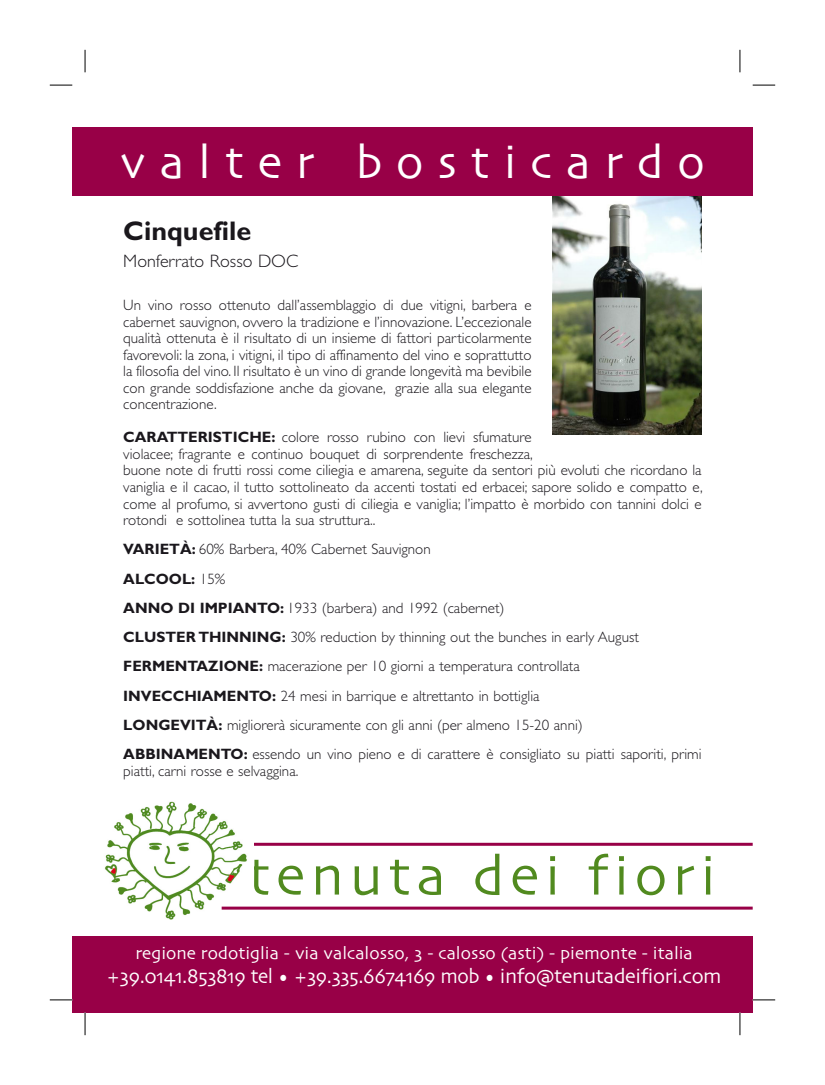
<style>
.page{position:relative;width:825px;height:1085px;background:#fff}
.page>*{position:absolute;margin:0;border:0;box-sizing:border-box;transform-origin:0 0}
.t1{font:57px "Skia";letter-spacing:.1em;color:#518a1f}
.t2{font:48px "Skia";letter-spacing:.29em;color:#fff}
.t3{font:700 27px "Gill Sans";color:#1a171c}
.t4{font:21px "Skia";letter-spacing:-.02em;color:#fff;scale:.95 1}
.t5{font:18px "Skia";color:#fff}
.t6{font:300 18px "Gill Sans";color:#1a171c}
.t7{font:300 15px/16.5px "Gill Sans";color:#1a171c}
.s1{font-weight:700}
</style>
<div class="page">
<img style="left:553px;top:196px;width:149px;height:238px">
<div style="left:72px;top:935px;width:681px;height:77px;background:#980047"></div>
<div style="left:72px;top:128px;width:681px;height:68px;background:#980047"></div>
<hr style="left:166px;top:842px;width:587px;height:3px;background:#980047">
<img style="left:104px;top:801px;width:150px;height:119px">
<div style="left:206px;top:906px;width:34px;height:9px;background:#fff"></div>
<hr style="left:222px;top:906px;width:531px;height:3px;background:#980047">
<svg style="left:50px;top:85px;width:22px;height:1px"></svg>
<svg style="left:753px;top:85px;width:22px;height:1px"></svg>
<svg style="left:50px;top:999px;width:22px;height:1px"></svg>
<svg style="left:753px;top:999px;width:22px;height:1px"></svg>
<svg style="left:85px;top:50px;width:1px;height:22px"></svg>
<svg style="left:85px;top:1012px;width:1px;height:22px"></svg>
<svg style="left:740px;top:50px;width:1px;height:22px"></svg>
<svg style="left:740px;top:1012px;width:1px;height:22px"></svg>
<h2 class="t2" style="left:120px;top:133px;width:586px">valter bosticardo</h2>
<h3 class="t3" style="left:123px;top:215px;width:129px">Cinquefile</h3>
<p class="t6" style="left:123px;top:251px;width:176px">Monferrato Rosso DOC</p>
<p class="t7" style="left:123px;top:297px;width:410px;text-align:justify">Un vino rosso ottenuto dall’assemblaggio di due vitigni, barbera e cabernet sauvignon, ovvero la tradizione e l’innovazione. L’eccezionale qualità ottenuta è il risultato di un insieme di fattori particolarmente favorevoli: la zona, i vitigni, il tipo di affinamento del vino e soprattutto la filosofia del vino. Il risultato è un vino di grande longevità ma bevibile con grande soddisfazione anche da giovane, grazie alla sua elegante concentrazione.</p>
<p class="t7" style="left:123px;top:429px;width:581px"><span class="s1">CARATTERISTICHE:</span> colore rosso rubino con lievi sfumature<br>violacee; fragrante e continuo bouquet di sorprendente freschezza,<br>buone note di frutti rossi come ciliegia e amarena, seguite da sentori più evoluti che ricordano la vaniglia e il cacao, il tutto sottolineato da accenti tostati ed erbacei; sapore solido e compatto e, come al profumo, si avvertono gusti di ciliegia e vaniglia; l’impatto è morbido con tannini dolci e rotondi e sottolinea tutta la sua struttura..</p>
<p class="t7" style="left:123px;top:534px;width:580px;line-height:29.2px"><span class="s1">VARIETÀ:</span> 60% Barbera, 40% Cabernet Sauvignon<br><span class="s1">ALCOOL:</span> 15%<br><span class="s1">ANNO DI IMPIANTO:</span> 1933 (barbera) and 1992 (cabernet)<br><span class="s1">CLUSTER THINNING:</span> 30% reduction by thinning out the bunches in early August <span class="s1">FERMENTAZIONE:</span> macerazione per 10 giorni a temperatura controllata <span class="s1">INVECCHIAMENTO:</span> 24 mesi in barrique e altrettanto in bottiglia<br><span class="s1">LONGEVITÀ:</span> migliorerà sicuramente con gli anni (per almeno 15-20 anni)<br><span class="s1">ABBINAMENTO:</span> essendo un vino pieno e di carattere è consigliato su piatti saporiti, primi</p>
<p class="t7" style="left:123px;top:762px;width:177px">piatti, carni rosse e selvaggina.</p>
<h1 class="t1" style="left:248px;top:841px;width:469px">tenuta dei fiori</h1>
<p class="t5" style="left:135px;top:942px;width:559px">regione rodotiglia - via valcalosso, 3 - calosso (asti) - piemonte - italia</p>
<h3 class="t4" style="left:107px;top:963px;width:649px">+39.0141.853819 tel • +39.335.6674169 mob • info@tenutadeifiori.com</h3>
</div>
